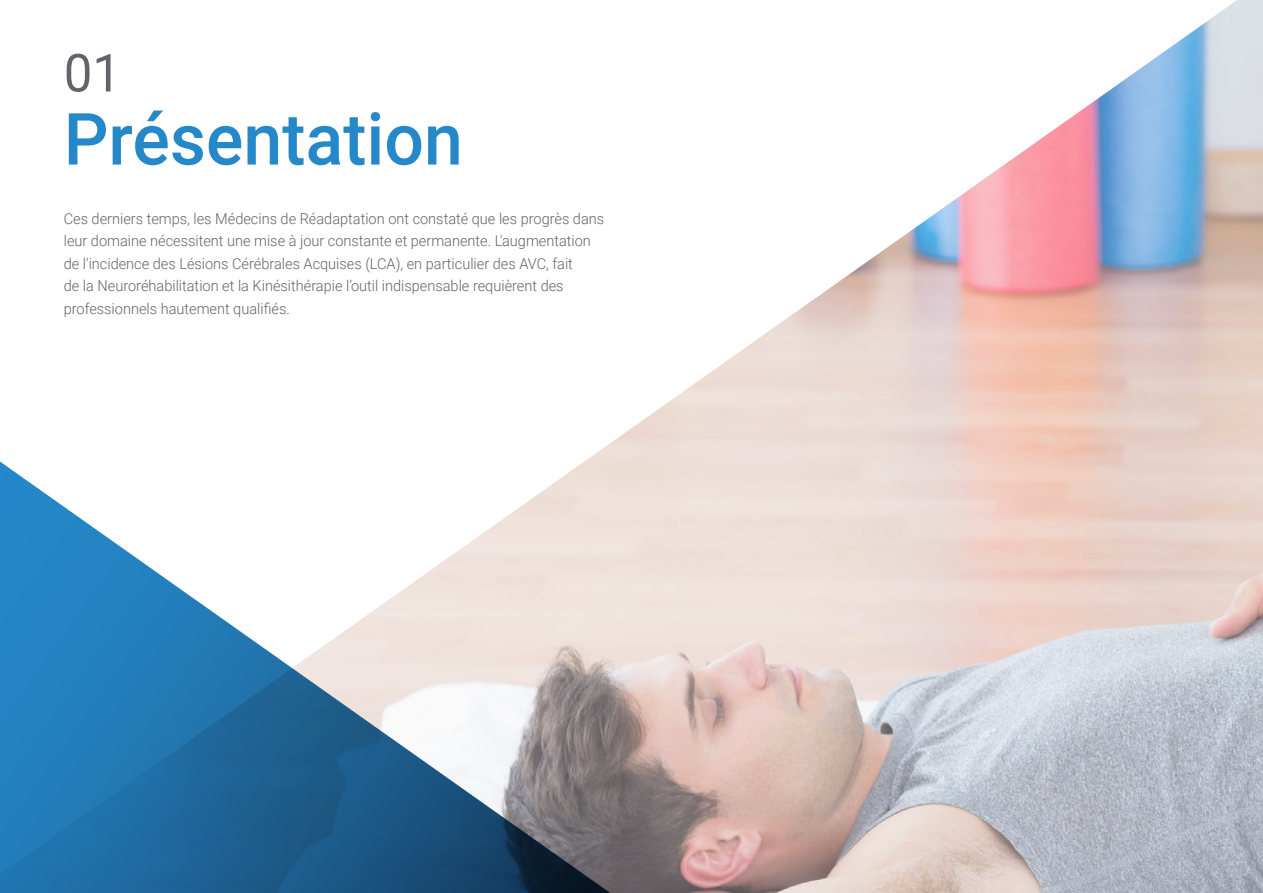
<style>
.page{position:relative;width:1263px;height:893px;background:#fff}
.page>*{position:absolute;margin:0;border:0;box-sizing:border-box;transform-origin:0 0}
.t1{font:500 72px "Roboto";color:#2488c9}
.t2{font:52.5px "Roboto";color:#61646a}
.t3{font:300 15px/22.5px "Roboto";color:#61646a}
</style>
<div class="page">
<img style="left:607px;top:0;width:656px;height:893px">
<svg style="left:0;top:446px;width:640px;height:447px"></svg>
<h2 class="t2" style="left:64px;top:36px;width:59px">01</h2>
<h1 class="t1" style="left:64px;top:89px;width:401px">Présentation</h1>
<p class="t3" style="left:64px;top:207px;width:542px">Ces derniers temps, les Médecins de Réadaptation ont constaté que les progrès dans leur domaine nécessitent une mise à jour constante et permanente. L'augmentation de l'incidence des Lésions Cérébrales Acquises (LCA), en particulier des AVC, fait<br>de la Neuroréhabilitation et la Kinésithérapie l’outil indispensable requièrent des professionnels hautement qualifiés.</p>
</div>
